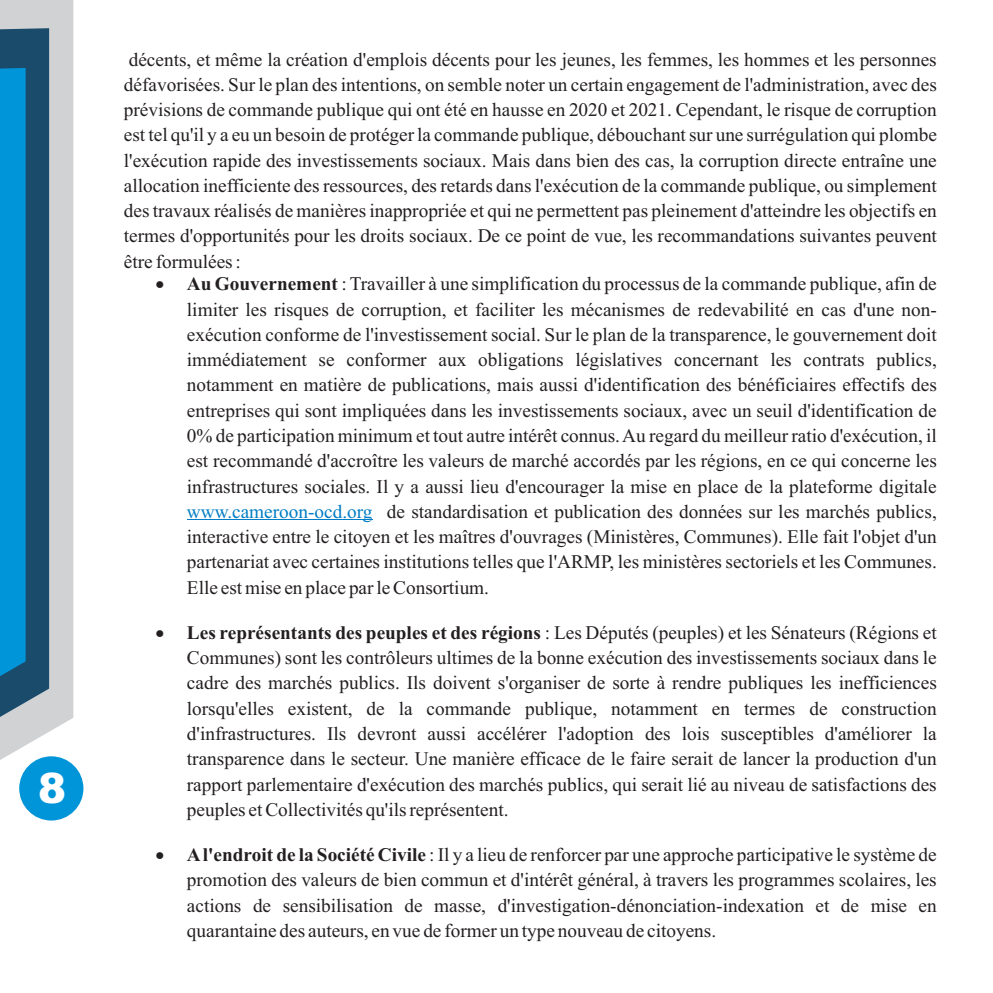
<style>
.page{position:relative;width:993px;height:993px;background:#fff}
.page>*{position:absolute;margin:0;border:0;box-sizing:border-box;transform-origin:0 0}
.t1{font:900 42px "Arial";color:#fff}
.t2{font:19.25px/25.2px "Times New Roman";color:#231f20;text-align:justify}
.t3{font:19.25px "Times New Roman";color:#007dc4}
.t4{font:19.25px "Symbol";color:#231f20}
.s1{font-weight:700}
</style>
<div class="page">
<hr style="left:187px;top:519px;width:185px;height:1px;background:#007dc4">
<div style="left:19px;top:756px;width:64px;height:64px;background:#0095d9;border-radius:50%"></div>
<svg style="left:0;top:0;width:73px;height:821px;background:#c3cfd6"></svg>
<svg style="left:0;top:28px;width:49px;height:784px;background:#247ba7"></svg>
<h1 class="t1" style="left:38px;top:773px;width:30px">8</h1>
<p class="t2" style="left:124px;top:48px;width:814px">décents, et même la création d'emplois décents pour les jeunes, les femmes, les hommes et les personnes défavorisées. Sur le plan des intentions, on semble noter un certain engagement de l'administration, avec des prévisions de commande publique qui ont été en hausse en 2020 et 2021. Cependant, le risque de corruption est tel qu'il y a eu un besoin de protéger la commande publique, débouchant sur une surrégulation qui plombe l'exécution rapide des investissements sociaux. Mais dans bien des cas, la corruption directe entraîne une allocation inefficiente des ressources, des retards dans l'exécution de la commande publique, ou simplement des travaux réalisés de manières inappropriée et qui ne permettent pas pleinement d'atteindre les objectifs en termes d'opportunités pour les droits sociaux. De ce point de vue, les recommandations suivantes peuvent êtreformulées :</p>
<p class="t4" style="left:155px;top:277px;width:55px">•</p>
<p class="t2" style="left:187px;top:273px;width:751px"><span class="s1">Au Gouvernement</span> : Travailler à une simplification du processus de la commande publique, afin de</p>
<p class="t2" style="left:187px;top:298px;width:751px">limiter les risques de corruption, et faciliter les mécanismes de redevabilité en cas d'une non-</p>
<p class="t2" style="left:187px;top:323px;width:751px">exécution conforme de l'investissement social. Sur le plan de la transparence, le gouvernement doit</p>
<p class="t2" style="left:187px;top:349px;width:751px">immédiatement se conformer aux obligations législatives concernant les contrats publics,</p>
<p class="t2" style="left:187px;top:374px;width:751px">notamment en matière de publications, mais aussi d'identification des bénéficiaires effectifs des</p>
<p class="t2" style="left:187px;top:399px;width:751px">entreprises qui sont impliquées dans les investissements sociaux, avec un seuil d'identification de</p>
<p class="t2" style="left:187px;top:424px;width:751px">0% de participation minimum et tout autre intérêt connus. Au regard du meilleur ratio d'exécution, il</p>
<p class="t2" style="left:187px;top:450px;width:751px">est recommandé d'accroître les valeurs de marché accordés par les régions, en ce qui concerne les</p>
<p class="t2" style="left:187px;top:475px;width:751px">infrastructures sociales. Il y a aussi lieu d'encourager la mise en place de la plateforme digitale</p>
<p class="t2" style="left:387px;top:500px;width:551px">de standardisation et publication des données sur les marchés publics,</p>
<p class="t2" style="left:187px;top:525px;width:751px">interactive entre le citoyen et les maîtres d'ouvrages (Ministères, Communes). Elle fait l'objet d'un</p>
<p class="t2" style="left:187px;top:551px;width:751px">partenariat avec certaines institutions telles que l'ARMP, les ministères sectoriels et les Communes.</p>
<p class="t2" style="left:187px;top:576px;width:303px">Elle est mise en place par le Consortium.</p>
<p class="t2" style="left:187px;top:621px;width:751px;text-indent:-31px">•<span class="s1">Les représentants des peuples et des régions</span> : Les Députés (peuples) et les Sénateurs (Régions et Communes) sont les contrôleurs ultimes de la bonne exécution des investissements sociaux dans le cadre des marchés publics. Ils doivent s'organiser de sorte à rendre publiques les inefficiences lorsqu'elles existent, de la commande publique, notamment en termes de construction d'infrastructures. Ils devront aussi accélérer l'adoption des lois susceptibles d'améliorer la transparence dans le secteur. Une manière efficace de le faire serait de lancer la production d'un rapport parlementaire d'exécution des marchés publics, qui serait lié au niveau de satisfactions des peuples et Collectivités qu'ils représentent.</p>
<p class="t2" style="left:187px;top:843px;width:751px;text-indent:-31px">•<span class="s1">Al'endroit de la Société Civile</span> : Il y a lieu de renforcer par une approche participative le système de promotion des valeurs de bien commun et d'intérêt général, à travers les programmes scolaires, les actions de sensibilisation de masse, d'investigation-dénonciation-indexation et de mise en quarantaine des auteurs, en vue de former un type nouveau de citoyens.</p>
<p class="t3" style="left:187px;top:504px;width:187px">www.cameroon-ocd.org</p>
</div>
